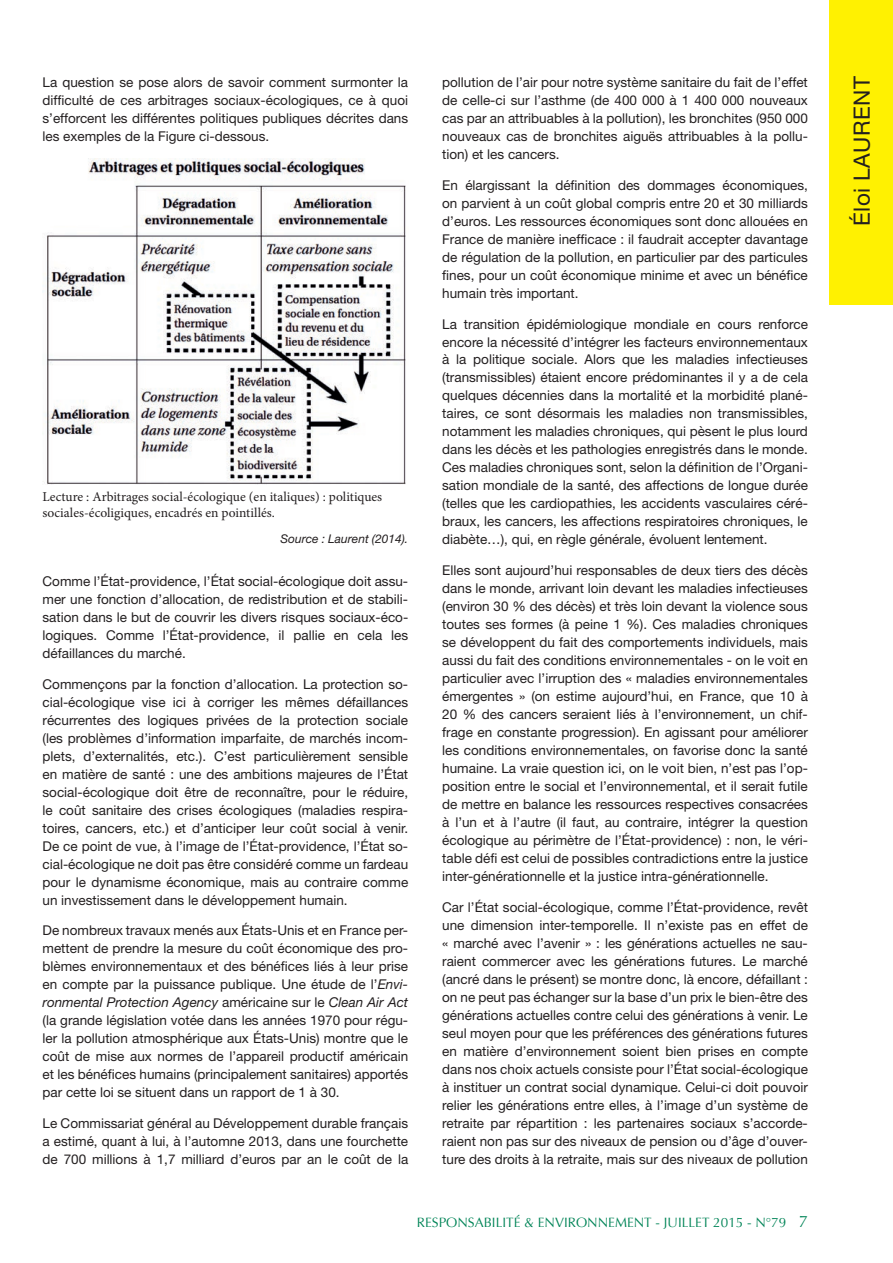
<style>
.page{position:relative;width:893px;height:1263px;background:#fff}
.page>*{position:absolute;margin:0;border:0;box-sizing:border-box;transform-origin:0 0}
.t1{font:22.5px "Helvetica Neue";letter-spacing:.02em;color:#231f20}
.t2{font:13.5px/18px "Helvetica Neue";color:#231f20;text-align:justify}
.t3{font:13.5px/16.2px "Minion Pro";color:#231f20}
.t4{font:13.5px "Optima";color:#008457}
.t5{font:italic 12px "Helvetica Neue";color:#231f20}
.s1{font-style:italic}
.s2{font-size:16.5px}
</style>
<div class="page">
<div style="left:829px;top:0;width:64px;height:304px;background:#fff101"></div>
<img style="left:43px;top:158px;width:363px;height:327px">
<p class="t2" style="left:43px;top:73px;width:367px">La question se pose alors de savoir comment surmonter la difficulté de ces arbitrages sociaux-écologiques, ce à quoi s’efforcent les différentes politiques publiques décrites dans les exemples de la Figure ci-dessous.</p>
<p class="t3" style="left:43px;top:488px;width:341px">Lecture : Arbitrages social-écologique (en italiques) : politiques sociales-écoligiques, encadrés en pointillés.</p>
<p class="t5" style="left:280px;top:532px;width:129px">Source : Laurent (2014).</p>
<p class="t2" style="left:43px;top:572px;width:367px">Comme l’État-providence, l’État social-écologique doit assu&shy;mer une fonction d’allocation, de redistribution et de stabili&shy;sation dans le but de couvrir les divers risques sociaux-éco&shy;logiques. Comme l’État-providence, il pallie en cela les défaillances du marché.</p>
<p class="t2" style="left:43px;top:675px;width:367px">Commençons par la fonction d’allocation. La protection so&shy;cial-écologique vise ici à corriger les mêmes défaillances récurrentes des logiques privées de la protection sociale (les problèmes d’information imparfaite, de marchés incom&shy;plets, d’externalités, etc.). C’est particulièrement sensible en matière de santé : une des ambitions majeures de l’État social-écologique doit être de reconnaître, pour le réduire, le coût sanitaire des crises écologiques (maladies respira&shy;toires, cancers, etc.) et d’anticiper leur coût social à venir.<br>De ce point de vue, à l’image de l’État-providence, l’État so&shy;cial-écologique ne doit pas être considéré comme un fardeau pour le dynamisme économique, mais au contraire comme un investissement dans le développement humain.</p>
<p class="t2" style="left:43px;top:921px;width:367px">De nombreux travaux menés aux États-Unis et en France per&shy;mettent de prendre la mesure du coût économique des pro&shy;blèmes environnementaux et des bénéfices liés à leur prise en compte par la puissance publique. Une étude de l’<span class="s1">Envi&shy;ronmental Protection Agency</span> américaine sur le <span class="s1">Clean Air Act </span>(la grande législation votée dans les années 1970 pour régu&shy;ler la pollution atmosphérique aux États-Unis) montre que le coût de mise aux normes de l’appareil productif américain et les bénéfices humains (principalement sanitaires) apportés par cette loi se situent dans un rapport de 1 à 30.</p>
<p class="t2" style="left:43px;top:1114px;width:367px">Le Commissariat général au Développement durable français a estimé, quant à lui, à l’automne 2013, dans une fourchette de 700 millions à 1,7 milliard d’euros par an le coût de la</p>
<p class="t2" style="left:442px;top:73px;width:367px">pollution de l’air pour notre système sanitaire du fait de l’effet de celle-ci sur l’asthme (de 400 000 à 1 400 000 nouveaux cas par an attribuables à la pollution), les bronchites (950 000 nouveaux cas de bronchites aiguës attribuables à la pollu&shy;tion) et les cancers.</p>
<p class="t2" style="left:442px;top:176px;width:367px">En élargissant la définition des dommages économiques, on parvient à un coût global compris entre 20 et 30 milliards d’euros. Les ressources économiques sont donc allouées en France de manière inefficace : il faudrait accepter davantage de régulation de la pollution, en particulier par des particules fines, pour un coût économique minime et avec un bénéfice humain très important.</p>
<p class="t2" style="left:442px;top:314px;width:367px">La transition épidémiologique mondiale en cours renforce encore la nécessité d’intégrer les facteurs environnementaux à la politique sociale. Alors que les maladies infectieuses (transmissibles) étaient encore prédominantes il y a de cela quelques décennies dans la mortalité et la morbidité plané&shy;taires, ce sont désormais les maladies non transmissibles, notamment les maladies chroniques, qui pèsent le plus lourd dans les décès et les pathologies enregistrés dans le monde.<br>Ces maladies chroniques sont, selon la définition de l’Organi&shy;sation mondiale de la santé, des affections de longue durée (telles que les cardiopathies, les accidents vasculaires céré&shy;braux, les cancers, les affections respiratoires chroniques, le diabète…), qui, en règle générale, évoluent lentement.</p>
<p class="t2" style="left:442px;top:561px;width:367px">Elles sont aujourd’hui responsables de deux tiers des décès dans le monde, arrivant loin devant les maladies infectieuses (environ 30 % des décès) et très loin devant la violence sous toutes ses formes (à peine 1 %). Ces maladies chroniques se développent du fait des comportements individuels, mais aussi du fait des conditions environnementales - on le voit en particulier avec l’irruption des « maladies environnementales émergentes » (on estime aujourd’hui, en France, que 10 à 20 % des cancers seraient liés à l’environnement, un chif&shy;frage en constante progression). En agissant pour améliorer les conditions environnementales, on favorise donc la santé humaine. La vraie question ici, on le voit bien, n’est pas l’op&shy;position entre le social et l’environnemental, et il serait futile de mettre en balance les ressources respectives consacrées à l’un et à l’autre (il faut, au contraire, intégrer la question écologique au périmètre de l’État-providence) : non, le véri&shy;table défi est celui de possibles contradictions entre la justice inter-générationnelle et la justice intra-générationnelle.</p>
<p class="t2" style="left:442px;top:898px;width:367px">Car l’État social-écologique, comme l’État-providence, revêt une dimension inter-temporelle. Il n’existe pas en effet de « marché avec l’avenir » : les générations actuelles ne sau&shy;raient commercer avec les générations futures. Le marché (ancré dans le présent) se montre donc, là encore, défaillant : on ne peut pas échanger sur la base d’un prix le bien-être des générations actuelles contre celui des générations à venir. Le seul moyen pour que les préférences des générations futures en matière d’environnement soient bien prises en compte dans nos choix actuels consiste pour l’État social-écologique à instituer un contrat social dynamique. Celui-ci doit pouvoir relier les générations entre elles, à l’image d’un système de retraite par répartition : les partenaires sociaux s’accorde&shy;raient non pas sur des niveaux de pension ou d’âge d’ouver&shy;ture des droits à la retraite, mais sur des niveaux de pollution</p>
<p class="t4" style="left:417px;top:1214px;width:392px">RESPONSABILITÉ &amp; ENVIRONNEMENT - JUILLET 2015 - N°79 <span class="s2">7</span></p>
<h1 class="t1" style="left:848px;top:226px;width:151px;rotate:-90deg">Éloi LAURENT</h1>
</div>
